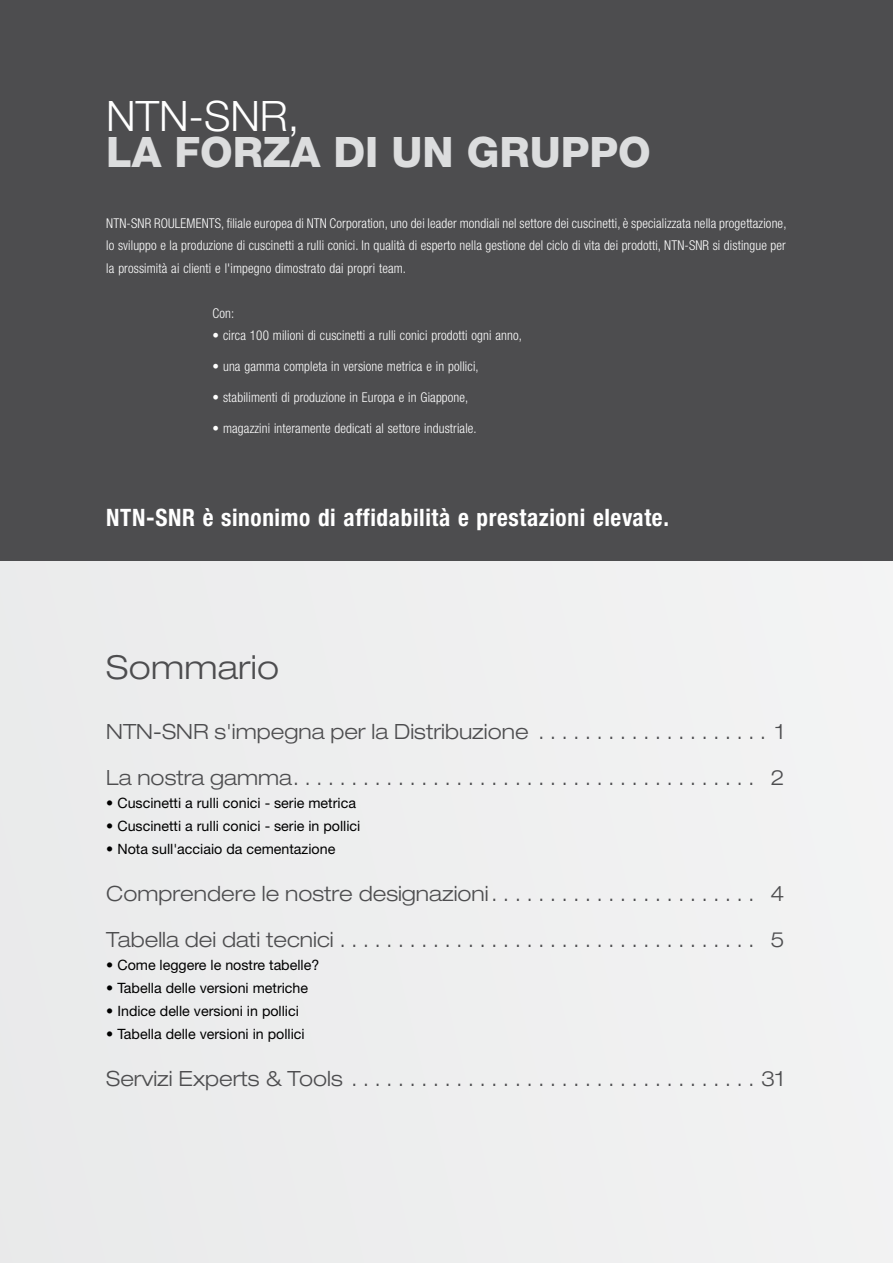
<style>
.page{position:relative;width:893px;height:1263px;background:#eeefef}
.page>*{position:absolute;margin:0;border:0;box-sizing:border-box;transform-origin:0 0}
.t1{font:800 42px "Helvetica Neue";color:#dcddde}
.t2{font:300 42px "Helvetica Neue";color:#fff}
.t3{font:300 expanded 33px "Helvetica Neue";letter-spacing:.01em;color:#4d4d4f}
.t4{font:700 condensed 24px "Helvetica Neue";letter-spacing:.025em;color:#fff}
.t5{font:300 expanded 21px "Helvetica Neue";color:#4d4d4f}
.t6{font:14.25px "Helvetica Neue";color:#000}
.t7{font:300 condensed 13.5px/22.5px "Helvetica Neue";letter-spacing:.01em;color:#fff;text-align:justify}
</style>
<div class="page">
<div style="left:0;top:0;width:893px;height:560px;background:#4d4d4f"></div>
<h1 class="t2" style="left:106px;top:90px;width:195px">NTN-SNR,</h1>
<h1 class="t1" style="left:106px;top:127px;width:546px">LA FORZA DI UN GRUPPO</h1>
<p class="t7" style="left:106px;top:211px;width:682px">NTN-SNR ROULEMENTS, filiale europea di NTN Corporation, uno dei leader mondiali nel settore dei cuscinetti, è specializzata nella progettazione, lo sviluppo e la produzione di cuscinetti a rulli conici. In qualità di esperto nella gestione del ciclo di vita dei prodotti, NTN-SNR si distingue per la prossimità ai clienti e l'impegno dimostrato dai propri team.</p>
<p class="t7" style="left:213px;top:301px;width:23px">Con:</p>
<p class="t7" style="left:213px;top:324px;width:311px">• circa 100 milioni di cuscinetti a rulli conici prodotti ogni anno,</p>
<p class="t7" style="left:213px;top:355px;width:268px">• una gamma completa in versione metrica e in pollici,</p>
<p class="t7" style="left:213px;top:386px;width:257px">• stabilimenti di produzione in Europa e in Giappone,</p>
<p class="t7" style="left:213px;top:417px;width:266px">• magazzini interamente dedicati al settore industriale.</p>
<h3 class="t4" style="left:106px;top:503px;width:564px">NTN-SNR è sinonimo di affidabilità e prestazioni elevate.</h3>
<h2 class="t3" style="left:106px;top:647px;width:174px">Sommario</h2>
<h3 class="t5" style="left:106px;top:719px;width:680px">NTN-SNR s'impegna per la Distribuzione . . . . . . . . . . . . . . . . . . . . 1</h3>
<h3 class="t5" style="left:106px;top:765px;width:680px">La nostra gamma . . . . . . . . . . . . . . . . . . . . . . . . . . . . . . . . . . . . . . . . 2</h3>
<p class="t6" style="left:106px;top:794px;width:251px">• Cuscinetti a rulli conici - serie metrica</p>
<p class="t6" style="left:106px;top:818px;width:256px">• Cuscinetti a rulli conici - serie in pollici</p>
<p class="t6" style="left:106px;top:841px;width:231px">• Nota sull'acciaio da cementazione</p>
<h3 class="t5" style="left:106px;top:880px;width:680px">Comprendere le nostre designazioni . . . . . . . . . . . . . . . . . . . . . . . 4</h3>
<h3 class="t5" style="left:106px;top:927px;width:680px">Tabella dei dati tecnici . . . . . . . . . . . . . . . . . . . . . . . . . . . . . . . . . . . . 5</h3>
<p class="t6" style="left:106px;top:956px;width:215px">• Come leggere le nostre tabelle?</p>
<p class="t6" style="left:106px;top:979px;width:203px">• Tabella delle versioni metriche</p>
<p class="t6" style="left:106px;top:1003px;width:194px">• Indice delle versioni in pollici</p>
<p class="t6" style="left:106px;top:1026px;width:200px">• Tabella delle versioni in pollici</p>
<h3 class="t5" style="left:106px;top:1065px;width:680px">Servizi Experts &amp; Tools . . . . . . . . . . . . . . . . . . . . . . . . . . . . . . . . . . 31</h3>
</div>
